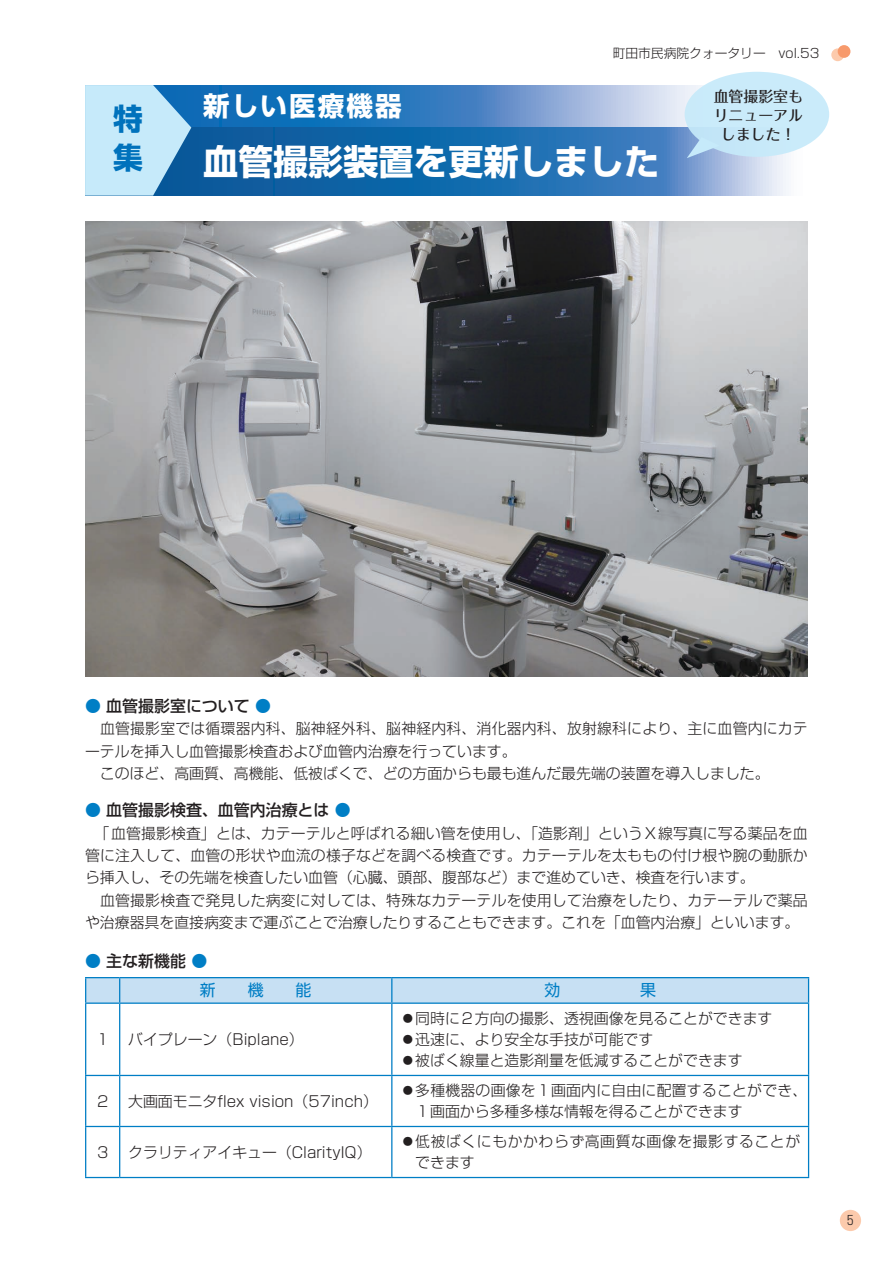
<style>
.page{position:relative;width:893px;height:1263px;background:#fff}
.page>*{position:absolute;margin:0;border:0;box-sizing:border-box;transform-origin:0 0}
.t1{font:700 35.1px "Shin Go Pro";color:#fff}
.t2{font:700 29.7px/39.6px "Shin Go Pro";color:#0072bc}
.t3{font:700 26.55px "Shin Go Pro";letter-spacing:.08em;color:#fff}
.t4{font:500 15.9px "Shin Go Pro";color:#231f20}
.t5{font:300 14.85px/22.4px "Shin Go Pro";color:#231f20}
.t6{font:300 14.85px/21.3px "Shin Go Pro";letter-spacing:.035em;color:#231f20}
.t7{font:500 14.85px/19.2px "Folk Pro";color:#231f20;text-align:center}
.t8{font:300 12.75px "Shin Go Pro";color:#231f20}
.s1{color:#007ec5}
</style>
<div class="page">
<div style="left:840px;top:1210px;width:21px;height:21px;background:#fccaac;border-radius:50%"></div>
<div style="left:831px;top:48px;width:13px;height:13px;background:#fccaac;border-radius:50%"></div>
<div style="left:838px;top:45px;width:12px;height:13px;background:#f79a6c;border-radius:50%"></div>
<img style="left:85px;top:221px;width:723px;height:455px">
<hr style="left:85px;top:977px;width:35px;height:1px;background:#007ec5">
<hr style="left:120px;top:977px;width:272px;height:1px;background:#007ec5">
<hr style="left:392px;top:977px;width:417px;height:1px;background:#007ec5">
<div style="left:85px;top:978px;width:724px;height:24px;background:#c7e0f3"></div>
<hr style="left:85px;top:1076px;width:1px;height:50px;background:#007ec5">
<hr style="left:119px;top:1076px;width:1px;height:50px;background:#007ec5">
<hr style="left:391px;top:1076px;width:1px;height:50px;background:#007ec5">
<hr style="left:808px;top:1076px;width:1px;height:50px;background:#007ec5">
<hr style="left:85px;top:1002px;width:35px;height:2px;background:#007ec5">
<hr style="left:85px;top:1004px;width:1px;height:71px;background:#007ec5">
<hr style="left:120px;top:1002px;width:272px;height:2px;background:#007ec5">
<hr style="left:119px;top:1004px;width:1px;height:71px;background:#007ec5">
<hr style="left:392px;top:1002px;width:417px;height:2px;background:#007ec5">
<hr style="left:391px;top:1004px;width:1px;height:71px;background:#007ec5">
<hr style="left:808px;top:1004px;width:1px;height:71px;background:#007ec5">
<hr style="left:85px;top:1075px;width:35px;height:1px;background:#007ec5">
<hr style="left:120px;top:1075px;width:272px;height:1px;background:#007ec5">
<hr style="left:392px;top:1075px;width:417px;height:1px;background:#007ec5">
<hr style="left:85px;top:1126px;width:35px;height:1px;background:#007ec5">
<hr style="left:85px;top:1127px;width:1px;height:50px;background:#007ec5">
<hr style="left:120px;top:1126px;width:272px;height:1px;background:#007ec5">
<hr style="left:119px;top:1127px;width:1px;height:50px;background:#007ec5">
<hr style="left:392px;top:1126px;width:417px;height:1px;background:#007ec5">
<hr style="left:391px;top:1127px;width:1px;height:50px;background:#007ec5">
<hr style="left:808px;top:1127px;width:1px;height:50px;background:#007ec5">
<hr style="left:85px;top:1177px;width:35px;height:1px;background:#007ec5">
<hr style="left:120px;top:1177px;width:272px;height:1px;background:#007ec5">
<hr style="left:392px;top:1177px;width:417px;height:1px;background:#007ec5">
<svg style="left:191px;top:85px;width:513px;height:43px;background:#538fc9"></svg>
<svg style="left:191px;top:128px;width:616px;height:68px;background:#3177b4"></svg>
<svg style="left:85px;top:85px;width:106px;height:111px;background:#a4d1ea"></svg>
<div style="left:685px;top:72px;width:144px;height:85px;background:#c6eafa;border-radius:50%"></div>
<svg style="left:687px;top:137px;width:33px;height:21px"></svg>
<p class="t8" style="left:613px;top:43px;width:208px">町田市民病院クォータリー　vol.53</p>
<h2 class="t2" style="left:113px;top:95px;width:31px">特集</h2>
<h3 class="t3" style="left:203px;top:85px;width:200px">新しい医療機器</h3>
<h1 class="t1" style="left:203px;top:134px;width:458px">血管撮影装置を更新しました</h1>
<p class="t7" style="left:714px;top:84px;width:91px">血管撮影室もリニューアルしました！</p>
<p class="t4" style="left:85px;top:693px;width:188px"><span class="s1">●</span> 血管撮影室について <span class="s1">●</span></p>
<p class="t5" style="left:85px;top:716px;width:724px">　血管撮影室では循環器内科、脳神経外科、脳神経内科、消化器内科、放射線科により、主に血管内にカテーテルを挿入し血管撮影検査および血管内治療を行っています。<br>　このほど、高画質、高機能、低被ばくで、どの方面からも最も進んだ最先端の装置を導入しました。</p>
<p class="t4" style="left:85px;top:797px;width:267px"><span class="s1">●</span> 血管撮影検査、血管内治療とは <span class="s1">●</span></p>
<p class="t5" style="left:85px;top:820px;width:724px">　｢血管撮影検査」とは、カテーテルと呼ばれる細い管を使用し、「造影剤」というX線写真に写る薬品を血管に注入して、血管の形状や血流の様子などを調べる検査です。カテーテルを太ももの付け根や腕の動脈から挿入し、その先端を検査したい血管（心臓、頭部、腹部など）まで進めていき、検査を行います。<br>　血管撮影検査で発見した病変に対しては、特殊なカテーテルを使用して治療をしたり、カテーテルで薬品や治療器具を直接病変まで運ぶことで治療したりすることもできます。これを「血管内治療」といいます。</p>
<p class="t4" style="left:85px;top:947px;width:124px"><span class="s1">●</span> 主な新機能 <span class="s1">●</span></p>
<p class="t5" style="left:97px;top:1026px;width:13px">1</p>
<p class="t5" style="left:128px;top:1026px;width:177px">バイプレーン（Biplane）</p>
<p class="t5" style="left:400px;top:1005px;width:374px;line-height:21.3px">◦同時に２方向の撮影、透視画像を見ることができます◦迅速に、より安全な手技が可能です<br>◦被ばく線量と造影剤量を低減することができます</p>
<p class="t5" style="left:97px;top:1088px;width:13px">2</p>
<p class="t5" style="left:128px;top:1088px;width:251px">大画面モニタflex vision（57inch）</p>
<p class="t5" style="left:415px;top:1078px;width:394px;line-height:21.3px;text-indent:-15px">◦多種機器の画像を１画面内に自由に配置することができ、<br>１画面から多種多様な情報を得ることができます</p>
<p class="t5" style="left:97px;top:1139px;width:13px">3</p>
<p class="t5" style="left:128px;top:1139px;width:245px">クラリティアイキュー（ClarityIQ）</p>
<p class="t6" style="left:415px;top:1129px;width:386px;text-indent:-15px">◦低被ばくにもかかわらず高画質な画像を撮影することができます</p>
<p class="t8" style="left:847px;top:1210px;width:8px">5</p>
</div>
